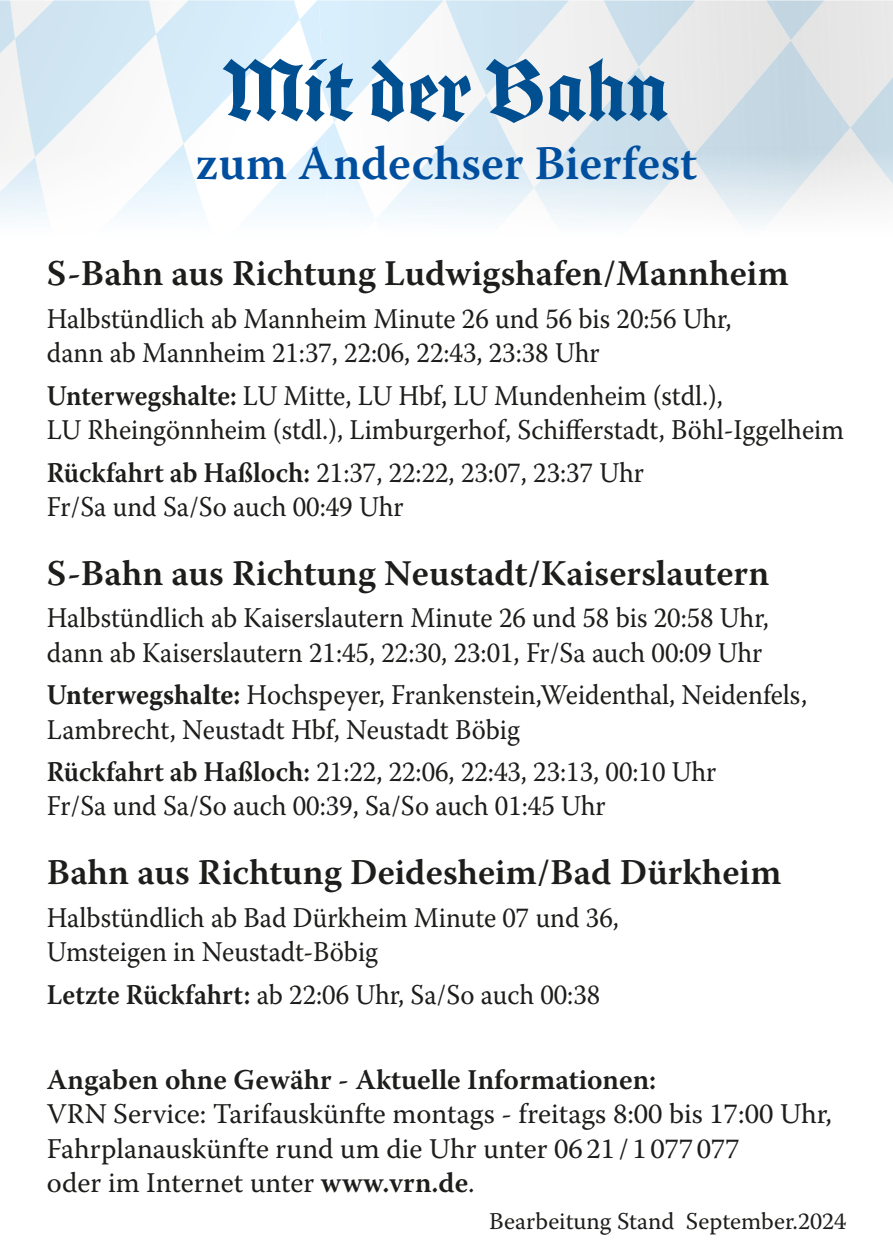
<style>
.page{position:relative;width:893px;height:1259px;background:#fff}
.page>*{position:absolute;margin:0;border:0;box-sizing:border-box;transform-origin:0 0}
.t1{font:93px "Cabazon";color:#004f91}
.t2{font:600 48px "Warnock Pro";color:#004f9f}
.t3{font:600 36px "Warnock Pro";color:#1d1d1b}
.t4{font:28.5px/34.2px "Warnock Pro";color:#1d1d1b;scale:.94 1}
.t5{font:28.5px/34.2px "Warnock Pro";color:#1d1d1b}
.t6{font:600 28.5px "Warnock Pro";color:#1d1d1b}
.t7{font:24px "Warnock Pro";color:#1d1d1b}
.s1{font-weight:600}
.s2{font-weight:700}
</style>
<div class="page">
<svg style="left:251px;top:135px;width:72px;height:79px"></svg>
<div style="left:695px;top:0;width:71px;height:40px;background:#e6e6e6"></div>
<img style="left:323px;top:0;width:120px;height:122px">
<img style="left:446px;top:0;width:123px;height:95px">
<img style="left:604px;top:0;width:91px;height:67px">
<img style="left:766px;top:0;width:58px;height:40px">
<img style="left:325px;top:122px;width:50px;height:109px">
<img style="left:375px;top:95px;width:159px;height:137px">
<img style="left:534px;top:67px;width:159px;height:166px">
<img style="left:693px;top:40px;width:157px;height:193px">
<img style="left:850px;top:77px;width:43px;height:107px">
<svg style="left:296px;top:0;width:27px;height:91px"></svg>
<img style="left:0;top:53px;width:281px;height:156px">
<img style="left:0;top:0;width:15px;height:53px">
<img style="left:15px;top:0;width:141px;height:157px">
<img style="left:156px;top:0;width:140px;height:144px">
<img style="left:0;top:157px;width:54px;height:61px">
<img style="left:92px;top:144px;width:112px;height:73px">
<h1 class="t1" style="left:225px;top:42px;width:445px">Mit der Bahn</h1>
<h2 class="t2" style="left:196px;top:134px;width:503px">zum Andechser Bierfest</h2>
<p class="t3" style="left:47px;top:252px;width:743px">S-Bahn aus Richtung Ludwigshafen/Mannheim</p>
<p class="t4" style="left:47px;top:301px;width:730px">Halbstündlich ab Mannheim Minute 26 und 56 bis 20:56 Uhr, dann ab Mannheim 21:37, 22:06, 22:43, 23:38 Uhr</p>
<p class="t4" style="left:47px;top:378px;width:849px"><span class="s1">Unterwegshalte:</span> LU Mitte, LU Hbf, LU Mundenheim (stdl.),<br>LU Rheingönnheim (stdl.), Limburgerhof, Schifferstadt, Böhl-Iggelheim</p>
<p class="t4" style="left:47px;top:455px;width:637px"><span class="s1">Rückfahrt ab Haßloch:</span> 21:37, 22:22, 23:07, 23:37 Uhr<br>Fr/Sa und Sa/So auch 00:49 Uhr</p>
<p class="t3" style="left:47px;top:551px;width:724px">S-Bahn aus Richtung Neustadt/Kaiserslautern</p>
<p class="t4" style="left:47px;top:600px;width:770px">Halbstündlich ab Kaiserslautern Minute 26 und 58 bis 20:58 Uhr, dann ab Kaiserslautern 21:45, 22:30, 23:01, Fr/Sa auch 00:09 Uhr</p>
<p class="t4" style="left:47px;top:677px;width:810px"><span class="s2">Unterwegshalte:</span> Hochspeyer, Frankenstein,Weidenthal, Neidenfels,<br>Lambrecht, Neustadt Hbf, Neustadt Böbig</p>
<p class="t4" style="left:47px;top:754px;width:714px"><span class="s1">Rückfahrt ab Haßloch:</span> 21:22, 22:06, 22:43, 23:13, 00:10 Uhr<br>Fr/Sa und Sa/So auch 00:39, Sa/So auch 01:45 Uhr</p>
<p class="t3" style="left:47px;top:850px;width:736px">Bahn aus Richtung Deidesheim/Bad Dürkheim</p>
<p class="t4" style="left:47px;top:900px;width:610px">Halbstündlich ab Bad Dürkheim Minute 07 und 36,<br>Umsteigen in Neustadt-Böbig</p>
<p class="t4" style="left:47px;top:976px;width:590px"><span class="s1">Letzte Rückfahrt:</span> ab 22:06 Uhr, Sa/So auch 00:38</p>
<p class="t6" style="left:47px;top:1062px;width:611px">Angaben ohne Gewähr - Aktuelle Informationen:</p>
<p class="t5" style="left:47px;top:1096px;width:787px">VRN Service: Tarifauskünfte montags - freitags 8:00 bis 17:00 Uhr,<br>Fahrplanauskünfte rund um die Uhr unter 06 21 / 1 077 077<br>oder im Internet unter <span class="s1">www.vrn.de</span>.</p>
<p class="t7" style="left:489px;top:1206px;width:358px">Bearbeitung Stand September.2024</p>
</div>
